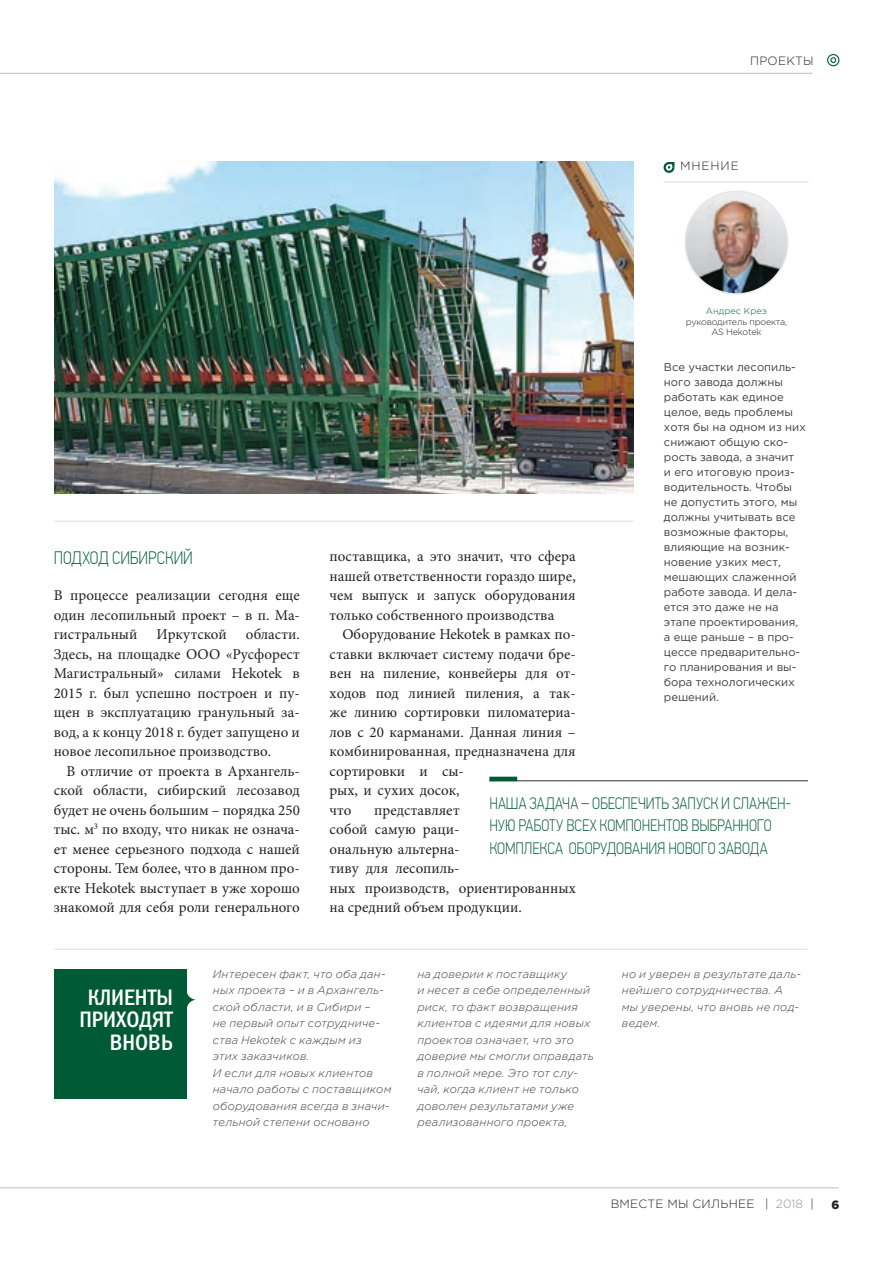
<style>
.page{position:relative;width:893px;height:1263px;background:#fff}
.page>*{position:absolute;margin:0;border:0;box-sizing:border-box;transform-origin:0 0}
.t1{font:22.5px/22.5px "Franklin Gothic Medi Cond C";color:#fff;text-align:right}
.t2{font:100 18px "PF Din Text Cond Pro";color:#005a36}
.t3{font:100 16.5px/22.5px "PF Din Text Cond Pro";letter-spacing:-.005em;color:#005a36}
.t4{font:15px/19.5px "Minion Pro";color:#231f20;text-align:justify}
.t5{font:300 12px "Gotham Pro";letter-spacing:.02em;color:#231f20}
.t6{font:900 12px "Gotham Pro";color:#231f20}
.t7{font:italic 300 11.25px/16.5px "Gotham Pro";letter-spacing:.02em;color:#3e3e3f}
.t8{font:11.25px/15px "Gotham Pro";color:#3e3e3f}
.t9{font:300 9px/10.8px "Gotham Pro";letter-spacing:-.02em;color:#231f20;text-align:center}
.t10{font:300 9px "Gotham Pro";letter-spacing:.015em;color:#005a36}
.s1{color:#939598}
</style>
<div class="page">
<hr style="left:0;top:1187px;width:839px;height:1px;background:#bcbdc0">
<hr style="left:0;top:73px;width:812px;height:1px;background:#bcbdc0">
<hr style="left:489px;top:780px;width:319px;height:1px;background:#312f30">
<hr style="left:489px;top:777px;width:28px;height:4px;background:#005a36">
<div style="left:827px;top:54px;width:12px;height:12px;border:1px solid #005a36;border-radius:50%"></div>
<svg style="left:830px;top:57px;width:6px;height:6px"></svg>
<img style="left:685px;top:191px;width:103px;height:103px;border-radius:51px">
<div style="left:684px;top:191px;width:104px;height:104px;border:2px solid #e6e7e9;border-radius:50%"></div>
<svg style="left:663px;top:162px;width:12px;height:11px"></svg>
<hr style="left:664px;top:181px;width:144px;height:2px;background:#e6e7e9">
<img style="left:54px;top:162px;width:580px;height:331px">
<div style="left:54px;top:970px;width:133px;height:129px;background:#005a36"></div>
<svg style="left:187px;top:993px;width:9px;height:14px"></svg>
<hr style="left:55px;top:948px;width:752px;height:2px;background:#e6e7e9">
<hr style="left:55px;top:521px;width:578px;height:1px;background:#e6e7e9">
<p class="t5" style="left:750px;top:54px;width:65px">ПРОЕКТЫ</p>
<p class="t5" style="left:680px;top:160px;width:60px">МНЕНИЕ</p>
<p class="t2" style="left:54px;top:548px;width:141px">ПОДХОД СИБИРСКИЙ</p>
<p class="t4" style="left:54px;top:586px;width:248px">В процессе реализации сегодня еще один лесопильный проект – в п. Ма&shy;гистральный</p>
<p class="t4" style="left:54px;top:625px;width:248px;text-indent:192px">области.<br>Здесь, на площадке ООО «Русфорест Магистральный» силами Hekotek в 2015 г. был успешно построен и пу&shy;щен в эксплуатацию гранульный за&shy;вод, а к концу 2018 г. будет запущено и новое лесопильное производство.</p>
<p class="t4" style="left:54px;top:761px;width:248px;text-indent:13px">В отличие от проекта в Архангель&shy;ской области, сибирский лесозавод будет не очень большим – порядка 250 тыс. м<sup>3</sup> по входу, что никак не означа&shy;ет менее серьезного подхода с нашей стороны. Тем более, что в данном про&shy;екте Hekotek выступает в уже хорошо знакомой для себя роли генерального</p>
<p class="t4" style="left:156px;top:625px;width:72px">Иркутской</p>
<p class="t10" style="left:706px;top:306px;width:63px">Андрес Креэ</p>
<p class="t9" style="left:686px;top:316px;width:103px">руководитель проекта,<br>AS Hekotek</p>
<p class="t8" style="left:664px;top:360px;width:143px">Все участки лесопиль&shy;ного завода должны работать как единое целое, ведь проблемы хотя бы на одном из них снижают общую ско&shy;рость завода, а значит<br>и его итоговую произ&shy;водительность. Чтобы не допустить этого, мы должны учитывать все возможные факторы, влияющие на возник&shy;новение узких мест, мешающих слаженной работе завода. И дела&shy;ется это даже не на этапе проектирования, а еще раньше – в про&shy;цессе предварительно&shy;го планирования и вы&shy;бора технологических решений.</p>
<p class="t4" style="left:330px;top:547px;width:248px">поставщика, а это значит, что сфера нашей ответственности гораздо шире, чем выпуск и запуск оборудования только собственного производства</p>
<p class="t4" style="left:330px;top:625px;width:248px;text-align:left;text-indent:13px">Оборудование Hekotek в рамках по&shy;ставки включает систему подачи бре&shy;вен на пиление, конвейеры для от&shy;ходов под линией пиления, а так&shy;же линию сортировки пиломатериа&shy;лов с 20 карманами. Данная линия – комбинированная, предназначена для сортировки и сы-<br>рых, и сухих досок,<br>что</p>
<p class="t3" style="left:489px;top:792px;width:303px">НАША ЗАДАЧА – ОБЕСПЕЧИТЬ ЗАПУСК И СЛАЖЕН-<br>НУЮ РАБОТУ ВСЕХ КОМПОНЕНТОВ ВЫБРАННОГО<br>КОМПЛЕКСА ОБОРУДОВАНИЯ НОВОГО ЗАВОДА</p>
<p class="t4" style="left:330px;top:800px;width:248px;text-align:left;text-indent:45px">представляет<br>собой самую раци-<br>ональную альтерна-<br>тиву для лесопиль-<br>ных производств, ориентированных на средний объем продукции.</p>
<h1 class="t1" style="left:79px;top:985px;width:95px">КЛИЕНТЫ<br>ПРИХОДЯТ<br>ВНОВЬ</h1>
<p class="t7" style="left:213px;top:966px;width:180px">Интересен факт, что оба дан&shy;ных проекта – и в Архангель&shy;ской области, и в Сибири –<br>не первый опыт сотрудниче&shy;ства Hekotek с каждым из<br>этих заказчиков.<br>И если для новых клиентов начало работы с поставщиком оборудования всегда в значи&shy;тельной степени основано</p>
<p class="t7" style="left:417px;top:966px;width:178px">на доверии к поставщику<br>и несет в себе определенный риск, то факт возвращения клиентов с идеями для новых проектов означает, что это доверие мы смогли оправдать в полной мере. Это тот слу&shy;чай, когда клиент не только доволен результатами уже реализованного проекта,</p>
<p class="t7" style="left:622px;top:966px;width:181px">но и уверен в результате даль&shy;нейшего сотрудничества. А мы уверены, что вновь не под&shy;ведем.</p>
<p class="t5" style="left:611px;top:1197px;width:205px">ВМЕСТЕ МЫ СИЛЬНЕЕ | <span class="s1">2018</span> |</p>
<p class="t6" style="left:832px;top:1197px;width:9px">6</p>
</div>
